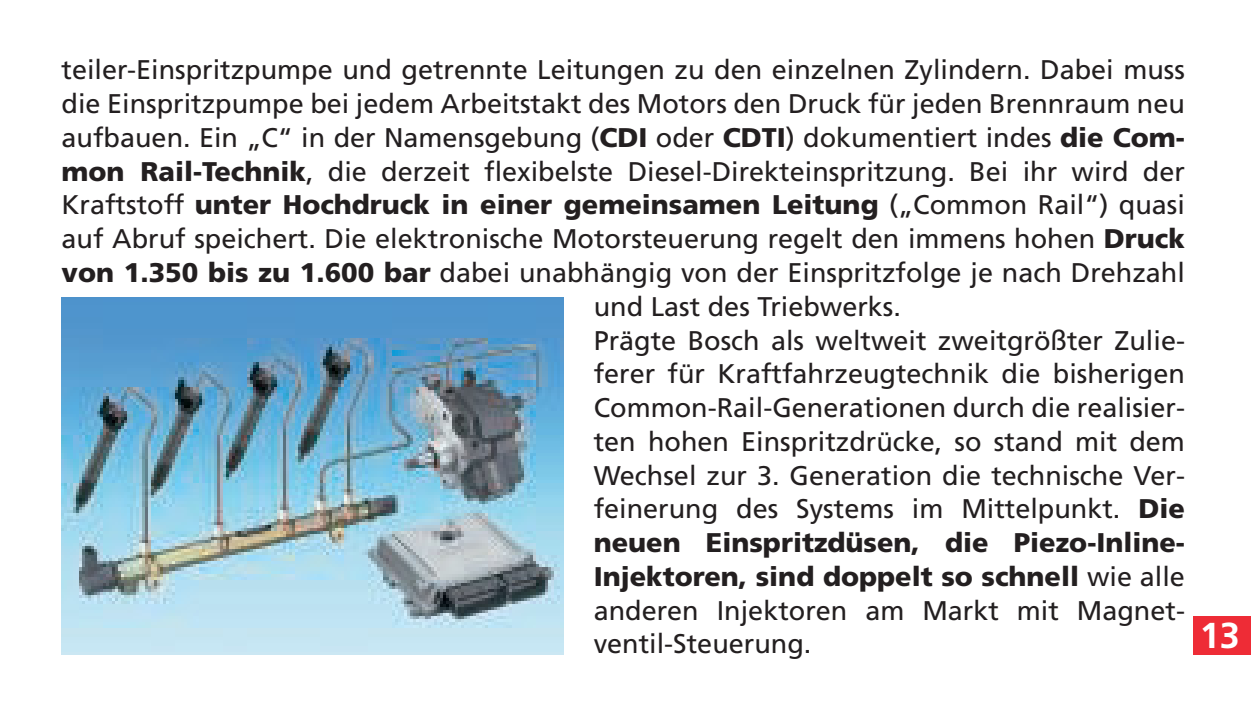
<style>
.page{position:relative;width:1251px;height:723px;background:#fff}
.page>*{position:absolute;margin:0;border:0;box-sizing:border-box;transform-origin:0 0}
.t1{font:700 36px "Frutiger";color:#fff}
.t2{font:27px "Frutiger";color:#231f20}
.t3{font:900 27px "Frutiger";color:#231f20}
.s1{font-weight:900}
.s2{font-weight:400}
</style>
<div class="page">
<div style="left:1193px;top:616px;width:57px;height:38px;background:#ee2c36"></div>
<img style="left:62px;top:297px;width:501px;height:357px">
<p class="t2" style="left:62px;top:59px;width:1124px">teiler-Einspritzpumpe und getrennte Leitungen zu den einzelnen Zylindern. Dabei muss</p>
<p class="t2" style="left:62px;top:93px;width:1124px">die Einspritzpumpe bei jedem Arbeitstakt des Motors den Druck für jeden Brennraum neu</p>
<p class="t2" style="left:62px;top:127px;width:1124px">aufbauen. Ein „C“ in der Namensgebung (<span class="s1">CDI</span> oder <span class="s1">CDTI</span>) dokumentiert indes <span class="s1">die Com-</span></p>
<p class="t2" style="left:62px;top:160px;width:1124px"><span class="s1">mon Rail-Technik</span>, die derzeit flexibelste Diesel-Direkteinspritzung. Bei ihr wird der</p>
<p class="t3" style="left:62px;top:194px;width:1124px"><span class="s2">Kraftstoff</span> unter Hochdruck in einer gemeinsamen Leitung <span class="s2">(„Common Rail“) quasi</span></p>
<p class="t2" style="left:62px;top:228px;width:1124px">auf Abruf speichert. Die elektronische Motorsteuerung regelt den immens hohen <span class="s1">Druck</span></p>
<p class="t2" style="left:62px;top:262px;width:1124px"><span class="s1">von 1.350 bis zu 1.600 bar</span> dabei unabhängig von der Einspritzfolge je nach Drehzahl</p>
<p class="t2" style="left:593px;top:295px;width:309px">und Last des Triebwerks.</p>
<p class="t2" style="left:593px;top:329px;width:592px">Prägte Bosch als weltweit zweitgrößter Zulie-</p>
<p class="t2" style="left:593px;top:363px;width:592px">ferer für Kraftfahrzeugtechnik die bisherigen</p>
<p class="t2" style="left:593px;top:397px;width:592px">Common-Rail-Generationen durch die realisier-</p>
<p class="t2" style="left:593px;top:430px;width:592px">ten hohen Einspritzdrücke, so stand mit dem</p>
<p class="t2" style="left:593px;top:464px;width:592px">Wechsel zur 3. Generation die technische Ver-</p>
<p class="t2" style="left:593px;top:498px;width:592px">feinerung des Systems im Mittelpunkt. <span class="s1">Die</span></p>
<p class="t3" style="left:593px;top:532px;width:592px">neuen Einspritzdüsen, die Piezo-Inline-</p>
<p class="t3" style="left:593px;top:565px;width:592px">Injektoren, sind doppelt so schnell <span class="s2">wie alle</span></p>
<p class="t2" style="left:593px;top:599px;width:592px">anderen Injektoren am Markt mit Magnet-</p>
<p class="t2" style="left:593px;top:633px;width:219px">ventil-Steuerung.</p>
<p class="t1" style="left:1199px;top:621px;width:42px">13</p>
</div>
